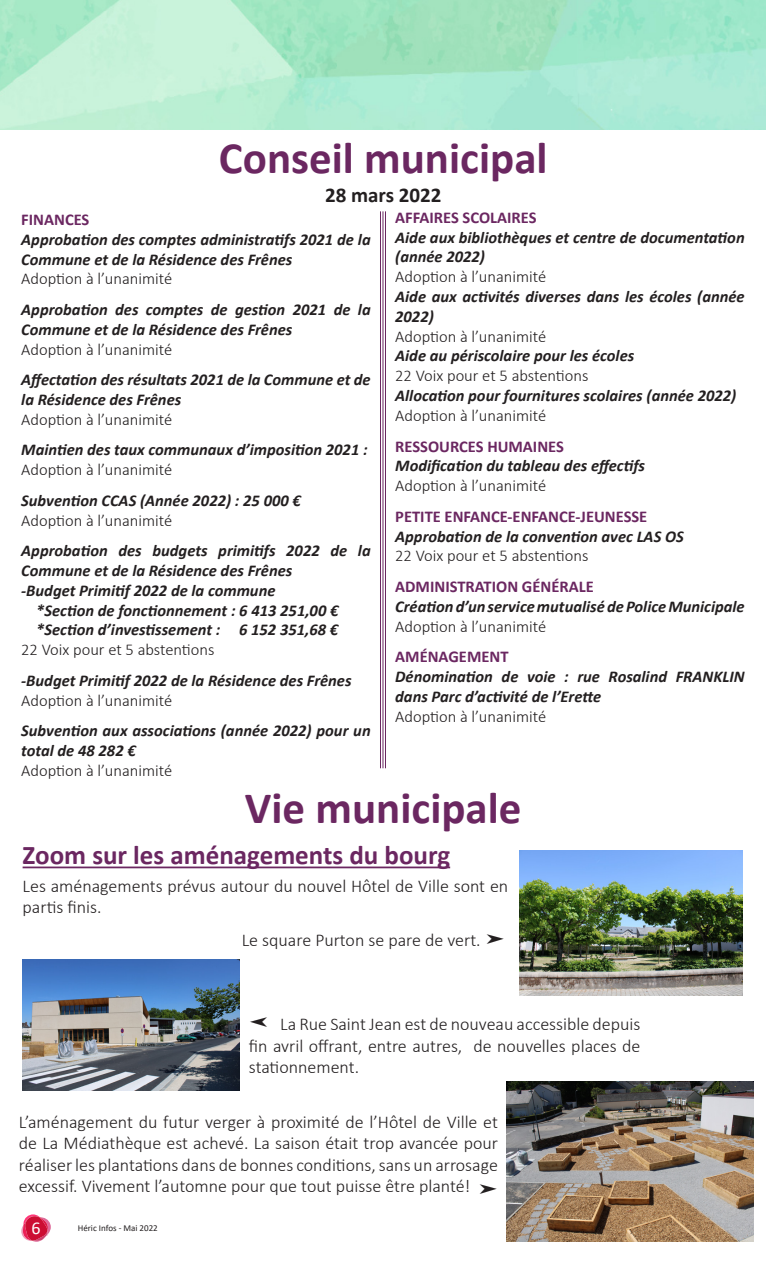
<style>
.page{position:relative;width:766px;height:1263px;background:#fff}
.page>*{position:absolute;margin:0;border:0;box-sizing:border-box;transform-origin:0 0}
.t1{font:700 45px "Calibri";color:#6b2761}
.t2{font:700 27px "Calibri";color:#6b2761}
.t3{font:27px "Arrows";color:#231f20}
.t4{font:700 21px "Calibri";color:#231f20}
.t5{font:300 18px/21.6px "Calibri";color:#231f20;text-align:justify}
.t6{font:18px "Calibri";color:#fff}
.t7{font:italic 700 16.5px/19.8px "Calibri";color:#231f20}
.t8{font:300 16.5px "Calibri";color:#231f20}
.t9{font:700 16.5px "Calibri";color:#6b2761}
.t10{font:9px "Calibri";color:#231f20}
</style>
<div class="page">
<svg style="left:21px;top:1214px;width:30px;height:28px"></svg>
<img style="left:0;top:0;width:765px;height:130px">
<hr style="left:385px;top:211px;width:1px;height:557px;background:#6b2761">
<hr style="left:382px;top:211px;width:1px;height:557px;background:#6b2761">
<hr style="left:380px;top:211px;width:1px;height:557px;background:#6b2761">
<img style="left:506px;top:1081px;width:246px;height:161px">
<hr style="left:23px;top:866px;width:427px;height:2px;background:#6b2761">
<img style="left:519px;top:850px;width:223px;height:146px">
<img style="left:23px;top:959px;width:217px;height:132px">
<p class="t1" style="left:219px;top:126px;width:330px">Conseil municipal</p>
<p class="t4" style="left:325px;top:180px;width:118px">28 mars 2022</p>
<p class="t9" style="left:21px;top:208px;width:70px">FINANCES</p>
<p class="t7" style="left:21px;top:229px;width:351px">Approbation des comptes administratifs 2021 de la<br>Commune et de la Résidence des Frênes</p>
<p class="t8" style="left:21px;top:269px;width:152px">Adoption à l’unanimité</p>
<p class="t7" style="left:21px;top:299px;width:351px">Approbation des comptes de gestion 2021 de la<br>Commune et de la Résidence des Frênes</p>
<p class="t8" style="left:21px;top:339px;width:152px">Adoption à l’unanimité</p>
<p class="t7" style="left:21px;top:369px;width:351px">Affectation des résultats 2021 de la Commune et de la Résidence des Frênes</p>
<p class="t8" style="left:21px;top:409px;width:152px">Adoption à l’unanimité</p>
<p class="t7" style="left:21px;top:439px;width:348px">Maintien des taux communaux d’imposition 2021 :</p>
<p class="t8" style="left:21px;top:459px;width:152px">Adoption à l’unanimité</p>
<p class="t7" style="left:21px;top:490px;width:281px">Subvention CCAS (Année 2022) : 25 000 €</p>
<p class="t8" style="left:21px;top:510px;width:152px">Adoption à l’unanimité</p>
<p class="t7" style="left:21px;top:540px;width:351px">Approbation des budgets primitifs 2022 de la<br>Commune et de la Résidence des Frênes</p>
<p class="t7" style="left:21px;top:580px;width:256px">-Budget Primitif 2022 de la commune</p>
<p class="t7" style="left:36px;top:600px;width:304px">*Section de fonctionnement : 6 413 251,00 €</p>
<p class="t7" style="left:36px;top:619px;width:303px">*Section d’investissement : 6 152 351,68 €</p>
<p class="t8" style="left:21px;top:639px;width:195px">22 Voix pour et 5 abstentions</p>
<p class="t7" style="left:21px;top:670px;width:332px">-Budget Primitif 2022 de la Résidence des Frênes</p>
<p class="t8" style="left:21px;top:690px;width:152px">Adoption à l’unanimité</p>
<p class="t7" style="left:21px;top:720px;width:351px">Subvention aux associations (année 2022) pour un total de 48 282 €</p>
<p class="t8" style="left:21px;top:760px;width:152px">Adoption à l’unanimité</p>
<p class="t9" style="left:395px;top:206px;width:143px">AFFAIRES SCOLAIRES</p>
<p class="t7" style="left:395px;top:227px;width:351px">Aide aux bibliothèques et centre de documentation (année 2022)</p>
<p class="t8" style="left:395px;top:267px;width:152px">Adoption à l’unanimité</p>
<p class="t7" style="left:395px;top:286px;width:351px">Aide aux activités diverses dans les écoles (année<br>2022)</p>
<p class="t8" style="left:395px;top:326px;width:152px">Adoption à l’unanimité</p>
<p class="t7" style="left:395px;top:346px;width:240px">Aide au périscolaire pour les écoles</p>
<p class="t8" style="left:395px;top:366px;width:195px">22 Voix pour et 5 abstentions</p>
<p class="t7" style="left:395px;top:385px;width:342px">Allocation pour fournitures scolaires (année 2022)</p>
<p class="t8" style="left:395px;top:405px;width:152px">Adoption à l’unanimité</p>
<p class="t9" style="left:395px;top:434px;width:170px">RESSOURCES HUMAINES</p>
<p class="t7" style="left:395px;top:455px;width:251px">Modification du tableau des effectifs</p>
<p class="t8" style="left:395px;top:475px;width:152px">Adoption à l’unanimité</p>
<p class="t9" style="left:395px;top:505px;width:253px">PETITE ENFANCE-ENFANCE-JEUNESSE</p>
<p class="t7" style="left:395px;top:526px;width:290px">Approbation de la convention avec LAS OS</p>
<p class="t8" style="left:395px;top:546px;width:195px">22 Voix pour et 5 abstentions</p>
<p class="t9" style="left:395px;top:575px;width:200px">ADMINISTRATION GÉNÉRALE</p>
<p class="t7" style="left:395px;top:596px;width:351px">Création d’un service mutualisé de Police Municipale</p>
<p class="t8" style="left:395px;top:616px;width:152px">Adoption à l’unanimité</p>
<p class="t9" style="left:395px;top:645px;width:115px">AMÉNAGEMENT</p>
<p class="t7" style="left:395px;top:666px;width:351px">Dénomination de voie : rue Rosalind FRANKLIN dans Parc d’activité de l’Erette</p>
<p class="t8" style="left:395px;top:706px;width:152px">Adoption à l’unanimité</p>
<p class="t1" style="left:245px;top:776px;width:278px">Vie municipale</p>
<p class="t2" style="left:23px;top:836px;width:429px">Zoom sur les aménagements du bourg</p>
<p class="t5" style="left:23px;top:875px;width:487px">Les aménagements prévus autour du nouvel Hôtel de Ville sont en partis finis.</p>
<p class="t5" style="left:242px;top:929px;width:240px">Le square Purton se pare de vert.</p>
<p class="t3" style="left:485px;top:924px;width:21px">a</p>
<p class="t3" style="left:248px;top:1007px;width:21px">b</p>
<p class="t5" style="left:249px;top:1013px;width:393px;text-indent:31px">La Rue Saint Jean est de nouveau accessible depuis fin avril offrant, entre autres, de nouvelles places de stationnement.</p>
<p class="t5" style="left:19px;top:1111px;width:480px">L’aménagement du futur verger à proximité de l’Hôtel de Ville et de La Médiathèque est achevé. La saison était trop avancée pour réaliser les plantations dans de bonnes conditions, sans un arrosage excessif. Vivement l’automne pour que tout puisse être planté!</p>
<p class="t3" style="left:478px;top:1173px;width:21px">a</p>
<p class="t6" style="left:31px;top:1215px;width:11px">6</p>
<p class="t10" style="left:78px;top:1222px;width:82px">Héric Infos - Mai 2022</p>
</div>
